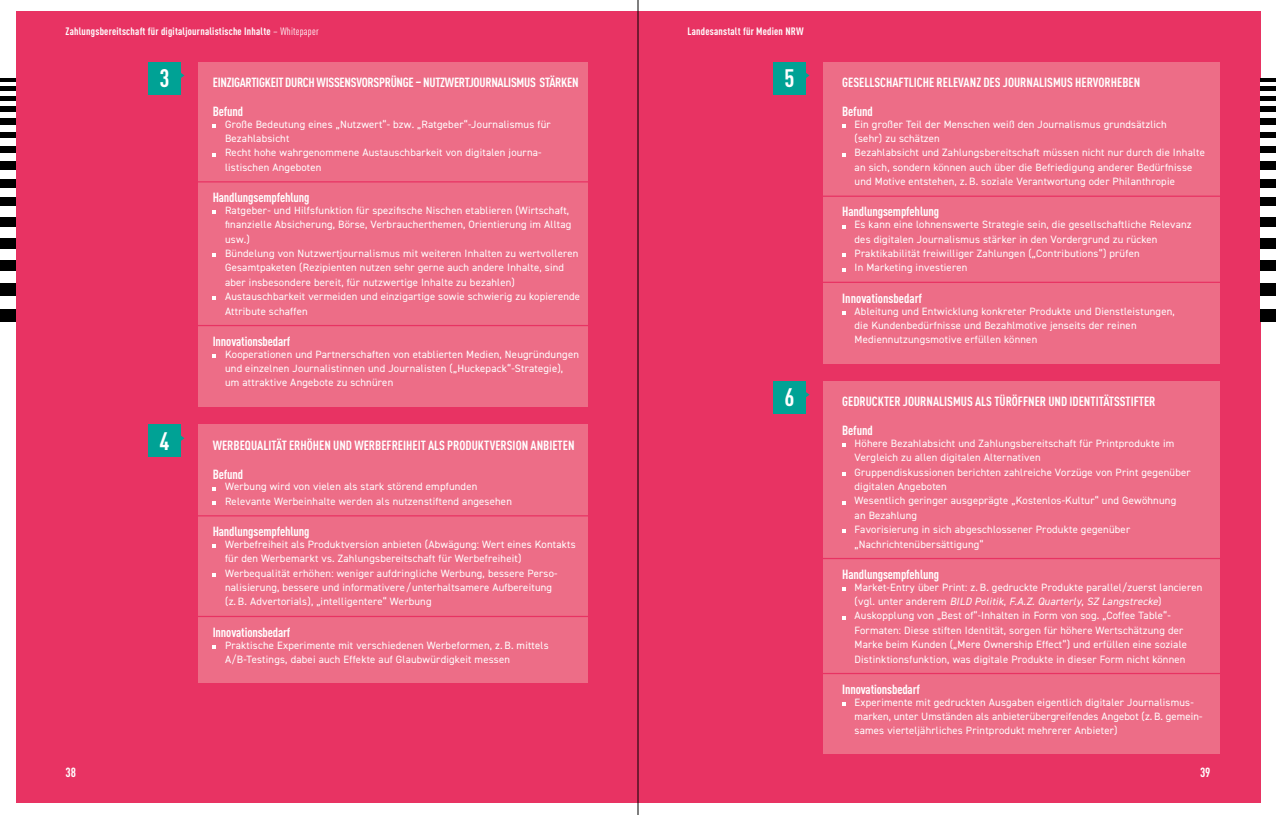
<style>
.page{position:relative;width:1276px;height:815px;background:#fff}
.page>*{position:absolute;margin:0;border:0;box-sizing:border-box;transform-origin:0 0}
.t1{font:700 condensed 25px "DINOT";color:#fff}
.t2{font:700 condensed 13.12px/28.8px "DINOT";letter-spacing:-.01em;color:#fff}
.t3{font:10.62px/14.4px "DIN2014";letter-spacing:.02em;color:#fff}
.t4{font:700 condensed 10.62px "DINOT";letter-spacing:.02em;color:#fff}
.s1{font-weight:400}
.s2{font-style:italic}
</style>
<div class="page">
<div style="left:16px;top:11px;width:1244px;height:792px;background:#e83363"></div>
<div style="left:1260px;top:309px;width:16px;height:13px;background:#000"></div>
<hr style="left:1260px;top:78px;width:16px;height:4px;background:#000">
<hr style="left:1260px;top:87px;width:16px;height:4px;background:#000">
<div style="left:1260px;top:96px;width:16px;height:5px;background:#000"></div>
<div style="left:1260px;top:107px;width:16px;height:5px;background:#000"></div>
<div style="left:1260px;top:118px;width:16px;height:7px;background:#000"></div>
<div style="left:1260px;top:132px;width:16px;height:7px;background:#000"></div>
<div style="left:1260px;top:146px;width:16px;height:8px;background:#000"></div>
<div style="left:1260px;top:162px;width:16px;height:8px;background:#000"></div>
<div style="left:1260px;top:179px;width:16px;height:9px;background:#000"></div>
<div style="left:1260px;top:197px;width:16px;height:10px;background:#000"></div>
<div style="left:1260px;top:217px;width:16px;height:10px;background:#000"></div>
<div style="left:1260px;top:238px;width:16px;height:11px;background:#000"></div>
<div style="left:1260px;top:260px;width:16px;height:12px;background:#000"></div>
<div style="left:1260px;top:284px;width:16px;height:12px;background:#000"></div>
<div style="left:0;top:309px;width:16px;height:13px;background:#000"></div>
<hr style="left:0;top:78px;width:16px;height:4px;background:#000">
<hr style="left:0;top:87px;width:16px;height:4px;background:#000">
<div style="left:0;top:96px;width:16px;height:5px;background:#000"></div>
<div style="left:0;top:107px;width:16px;height:5px;background:#000"></div>
<div style="left:0;top:118px;width:16px;height:7px;background:#000"></div>
<div style="left:0;top:132px;width:16px;height:7px;background:#000"></div>
<div style="left:0;top:146px;width:16px;height:8px;background:#000"></div>
<div style="left:0;top:162px;width:16px;height:8px;background:#000"></div>
<div style="left:0;top:179px;width:16px;height:9px;background:#000"></div>
<div style="left:0;top:197px;width:16px;height:10px;background:#000"></div>
<div style="left:0;top:217px;width:16px;height:10px;background:#000"></div>
<div style="left:0;top:238px;width:16px;height:11px;background:#000"></div>
<div style="left:0;top:260px;width:16px;height:12px;background:#000"></div>
<div style="left:0;top:284px;width:16px;height:12px;background:#000"></div>
<div style="left:773px;top:381px;width:33px;height:33px;background:#00a295"></div>
<svg style="left:806px;top:392px;width:3px;height:5px"></svg>
<div style="left:773px;top:62px;width:33px;height:32px;background:#00a295"></div>
<svg style="left:806px;top:73px;width:3px;height:5px"></svg>
<div style="left:823px;top:381px;width:397px;height:373px;background:#ed6d87"></div>
<svg style="left:842px;top:443px;width:3px;height:4px"></svg>
<svg style="left:842px;top:472px;width:3px;height:4px"></svg>
<svg style="left:842px;top:587px;width:3px;height:4px"></svg>
<svg style="left:842px;top:702px;width:3px;height:4px"></svg>
<div style="left:823px;top:62px;width:397px;height:301px;background:#ed6d87"></div>
<svg style="left:842px;top:124px;width:3px;height:4px"></svg>
<svg style="left:842px;top:311px;width:3px;height:4px"></svg>
<div style="left:198px;top:425px;width:390px;height:258px;background:#ed6d87"></div>
<svg style="left:213px;top:501px;width:3px;height:4px"></svg>
<svg style="left:213px;top:544px;width:3px;height:4px"></svg>
<svg style="left:213px;top:573px;width:3px;height:4px"></svg>
<svg style="left:213px;top:645px;width:3px;height:4px"></svg>
<hr style="left:197px;top:515px;width:398px;height:1px;background:#e83363">
<hr style="left:197px;top:616px;width:398px;height:1px;background:#e83363">
<div style="left:148px;top:425px;width:33px;height:32px;background:#00a295"></div>
<svg style="left:181px;top:436px;width:3px;height:5px"></svg>
<div style="left:198px;top:62px;width:390px;height:345px;background:#ed6d87"></div>
<svg style="left:213px;top:124px;width:3px;height:4px"></svg>
<svg style="left:213px;top:210px;width:3px;height:4px"></svg>
<svg style="left:213px;top:354px;width:3px;height:4px"></svg>
<hr style="left:197px;top:325px;width:398px;height:1px;background:#e83363">
<hr style="left:197px;top:181px;width:398px;height:1px;background:#e83363">
<div style="left:148px;top:62px;width:33px;height:32px;background:#00a295"></div>
<svg style="left:181px;top:73px;width:3px;height:5px"></svg>
<hr style="left:811px;top:558px;width:420px;height:1px;background:#e83363">
<hr style="left:820px;top:673px;width:406px;height:1px;background:#e83363">
<hr style="left:818px;top:282px;width:408px;height:1px;background:#e83363">
<hr style="left:820px;top:196px;width:404px;height:1px;background:#e83363">
<hr style="left:638px;top:0;width:1px;height:815px;background:#000">
<p class="t4" style="left:66px;top:24px;width:254px">Zahlungsbereitschaft für digitaljournalistische Inhalte <span class="s1">– Whitepaper</span></p>
<p class="t4" style="left:687px;top:24px;width:118px">Landesanstalt für Medien NRW</p>
<h1 class="t1" style="left:160px;top:60px;width:12px">3</h1>
<h1 class="t1" style="left:160px;top:423px;width:12px">4</h1>
<p class="t2" style="left:213px;top:67px;width:367px">EINZIGARTIGKEIT DURCH WISSENSVORSPRÜNGE – NUTZWERTJOURNALISMUS STÄRKEN<br>Befund</p>
<p class="t3" style="left:225px;top:117px;width:327px">Große Bedeutung eines „Nutzwert“- bzw. „Ratgeber“-Journalismus für Bezahlabsicht<br>Recht hohe wahrgenommene Austauschbarkeit von digitalen journa&shy;listischen Angeboten</p>
<p class="t2" style="left:213px;top:182px;width:98px">Handlungsempfehlung</p>
<p class="t3" style="left:225px;top:203px;width:356px">Ratgeber- und Hilfsfunktion für spezifische Nischen etablieren (Wirtschaft, finanzielle Absicherung, Börse, Verbraucherthemen, Orientierung im Alltag usw.)<br>Bündelung von Nutzwertjournalismus mit weiteren Inhalten zu wertvolleren Gesamtpaketen (Rezipienten nutzen sehr gerne auch andere Inhalte, sind aber insbesondere bereit, für nutzwertige Inhalte zu bezahlen)<br>Austauschbarkeit vermeiden und einzigartige sowie schwierig zu kopierende Attribute schaffen</p>
<p class="t2" style="left:213px;top:326px;width:79px">Innovationsbedarf</p>
<p class="t3" style="left:225px;top:347px;width:355px">Kooperationen und Partnerschaften von etablierten Medien, Neugründungen und einzelnen Journalistinnen und Journalisten („Huckepack“-Strategie), um attraktive Angebote zu schnüren</p>
<p class="t2" style="left:213px;top:430px;width:363px">WERBEQUALITÄT ERHÖHEN UND WERBEFREIHEIT ALS PRODUKTVERSION ANBIETEN<br>Befund</p>
<p class="t3" style="left:225px;top:479px;width:288px">Werbung wird von vielen als stark störend empfunden<br>Relevante Werbeinhalte werden als nutzenstiftend angesehen</p>
<p class="t2" style="left:213px;top:516px;width:98px">Handlungsempfehlung</p>
<p class="t3" style="left:225px;top:537px;width:352px">Werbefreiheit als Produktversion anbieten (Abwägung: Wert eines Kontakts für den Werbemarkt vs. Zahlungsbereitschaft für Werbefreiheit)<br>Werbequalität erhöhen: weniger aufdringliche Werbung, bessere Perso&shy;nalisierung, bessere und informativere/unterhaltsamere Aufbereitung<br>(z. B. Advertorials), „intelligentere“ Werbung</p>
<p class="t2" style="left:213px;top:617px;width:79px">Innovationsbedarf</p>
<p class="t3" style="left:225px;top:638px;width:325px">Praktische Experimente mit verschiedenen Werbeformen, z. B. mittels<br>A/B-Testings, dabei auch Effekte auf Glaubwürdigkeit messen</p>
<h1 class="t1" style="left:784px;top:60px;width:12px">5</h1>
<h1 class="t1" style="left:784px;top:379px;width:12px">6</h1>
<p class="t2" style="left:842px;top:67px;width:300px">GESELLSCHAFTLICHE RELEVANZ DES JOURNALISMUS HERVORHEBEN<br>Befund</p>
<p class="t3" style="left:854px;top:117px;width:352px">Ein großer Teil der Menschen weiß den Journalismus grundsätzlich<br>(sehr) zu schätzen<br>Bezahlabsicht und Zahlungsbereitschaft müssen nicht nur durch die Inhalte an sich, sondern können auch über die Befriedigung anderer Bedürfnisse und Motive entstehen, z. B. soziale Verantwortung oder Philanthropie</p>
<p class="t2" style="left:842px;top:196px;width:98px">Handlungsempfehlung</p>
<p class="t3" style="left:854px;top:217px;width:339px">Es kann eine lohnenswerte Strategie sein, die gesellschaftliche Relevanz des digitalen Journalismus stärker in den Vordergrund zu rücken Praktikabilität freiwilliger Zahlungen („Contributions“) prüfen<br>In Marketing investieren</p>
<p class="t2" style="left:842px;top:283px;width:81px">Innovationsbedarf</p>
<p class="t3" style="left:854px;top:304px;width:322px">Ableitung und Entwicklung konkreter Produkte und Dienstleistungen, die Kundenbedürfnisse und Bezahlmotive jenseits der reinen<br>Mediennutzungsmotive erfüllen können</p>
<p class="t2" style="left:842px;top:386px;width:315px">GEDRUCKTER JOURNALISMUS ALS TÜRÖFFNER UND IDENTITÄTSSTIFTER<br>Befund</p>
<p class="t3" style="left:854px;top:436px;width:338px">Höhere Bezahlabsicht und Zahlungsbereitschaft für Printprodukte im Vergleich zu allen digitalen Alternativen<br>Gruppendiskussionen berichten zahlreiche Vorzüge von Print gegenüber digitalen Angeboten<br>Wesentlich geringer ausgeprägte „Kostenlos-Kultur“ und Gewöhnung<br>an Bezahlung<br>Favorisierung in sich abgeschlossener Produkte gegenüber „Nachrichtenübersättigung“</p>
<p class="t2" style="left:842px;top:559px;width:98px">Handlungsempfehlung</p>
<p class="t3" style="left:854px;top:580px;width:349px">Market-Entry über Print: z. B. gedruckte Produkte parallel/zuerst lancieren (vgl. unter anderem <span class="s2">BILD Politik</span>, <span class="s2">F.A.Z. Quarterly</span>, <span class="s2">SZ Langstrecke</span>)<br>Auskopplung von „Best of“-Inhalten in Form von sog. „Coffee Table“- Formaten: Diese stiften Identität, sorgen für höhere Wertschätzung der Marke beim Kunden („Mere Ownership Effect“) und erfüllen eine soziale Distinktionsfunktion, was digitale Produkte in dieser Form nicht können</p>
<p class="t2" style="left:842px;top:674px;width:79px">Innovationsbedarf</p>
<p class="t3" style="left:854px;top:695px;width:349px">Experimente mit gedruckten Ausgaben eigentlich digitaler Journalismus&shy;marken, unter Umständen als anbieterübergreifendes Angebot (z.B. gemein&shy;sames vierteljährliches Printprodukt mehrerer Anbieter)</p>
<p class="t2" style="left:66px;top:757px;width:12px">38</p>
<p class="t2" style="left:1200px;top:757px;width:12px">39</p>
</div>
